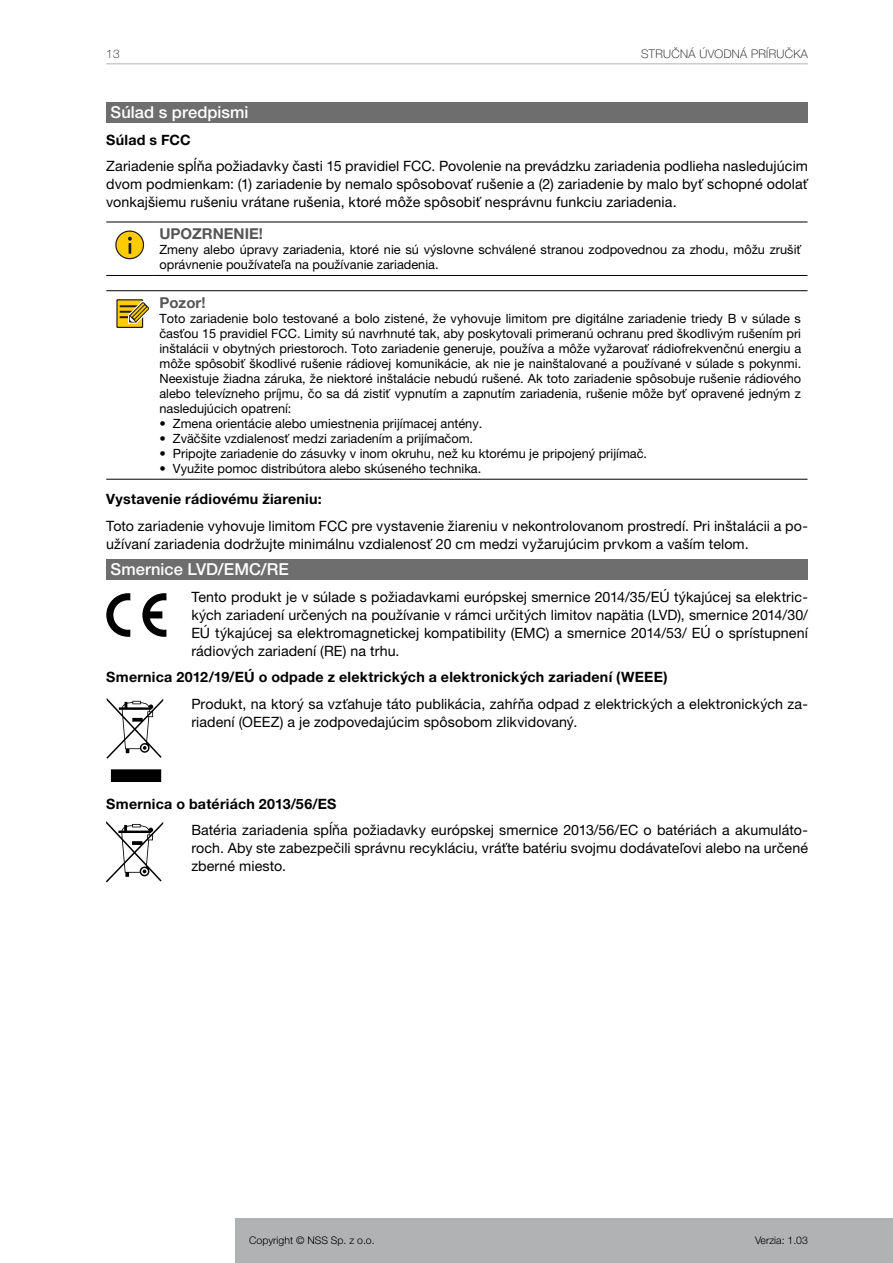
<style>
.page{position:relative;width:893px;height:1263px;background:#fff}
.page>*{position:absolute;margin:0;border:0;box-sizing:border-box;transform-origin:0 0}
.t1{font:500 16.5px "Helvetica Neue LT Pro";letter-spacing:.005em;color:#fff}
.t2{font:700 15px "Helvetica Neue LT Pro";color:#565655}
.t3{font:14.25px/18px "Helvetica Neue LT Pro";letter-spacing:.005em;color:#000;text-align:justify}
.t4{font:700 14.25px "Helvetica Neue LT Pro";letter-spacing:.015em;color:#000}
.t5{font:12.75px/15px "Helvetica Neue LT Pro";color:#000}
.t6{font:100 11.85px "Helvetica Neue LT Pro";letter-spacing:.03em;color:#000}
.t7{font:300 10.5px "Helvetica Neue LT Pro";color:#000}
</style>
<div class="page">
<div style="left:235px;top:1218px;width:658px;height:45px;background:#b1b2b3"></div>
<hr style="left:106px;top:63px;width:702px;height:1px;background:#b1b2b3">
<div style="left:106px;top:102px;width:702px;height:21px;background:#6e6e6e"></div>
<div style="left:106px;top:559px;width:702px;height:21px;background:#6e6e6e"></div>
<hr style="left:106px;top:222px;width:47px;height:1px;background:#000">
<hr style="left:153px;top:222px;width:654px;height:1px;background:#000">
<hr style="left:106px;top:275px;width:47px;height:1px;background:#000">
<hr style="left:153px;top:275px;width:654px;height:1px;background:#000">
<svg style="left:115px;top:230px;width:29px;height:29px"></svg>
<hr style="left:106px;top:290px;width:47px;height:1px;background:#000">
<hr style="left:153px;top:290px;width:654px;height:1px;background:#000">
<hr style="left:106px;top:479px;width:47px;height:1px;background:#000">
<hr style="left:153px;top:479px;width:654px;height:1px;background:#000">
<svg style="left:116px;top:299px;width:33px;height:29px"></svg>
<svg style="left:106px;top:593px;width:60px;height:44px"></svg>
<svg style="left:106px;top:698px;width:57px;height:84px"></svg>
<svg style="left:106px;top:821px;width:57px;height:61px"></svg>
<p class="t6" style="left:106px;top:47px;width:15px">13</p>
<p class="t6" style="left:641px;top:47px;width:168px">STRUČNÁ ÚVODNÁ PRÍRUČKA</p>
<p class="t1" style="left:111px;top:102px;width:140px">Súlad s predpismi</p>
<p class="t4" style="left:106px;top:131px;width:86px">Súlad s FCC</p>
<p class="t3" style="left:106px;top:157px;width:703px">Zariadenie spĺňa požiadavky časti 15 pravidiel FCC. Povolenie na prevádzku zariadenia podlieha nasledujúcim dvom podmienkam: (1) zariadenie by nemalo spôsobovať rušenie a (2) zariadenie by malo byť schopné odolať vonkajšiemu rušeniu vrátane rušenia, ktoré môže spôsobiť nesprávnu funkciu zariadenia.</p>
<p class="t2" style="left:159px;top:224px;width:105px">UPOZRNENIE!</p>
<p class="t5" style="left:159px;top:242px;width:643px">Zmeny alebo úpravy zariadenia, ktoré nie sú výslovne schválené stranou zodpovednou za zhodu, môžu zrušiť oprávnenie používateľa na používanie zariadenia.</p>
<p class="t2" style="left:159px;top:293px;width:48px">Pozor!</p>
<p class="t5" style="left:159px;top:311px;width:643px;text-align:justify">Toto zariadenie bolo testované a bolo zistené, že vyhovuje limitom pre digitálne zariadenie triedy B v súlade s časťou 15 pravidiel FCC. Limity sú navrhnuté tak, aby poskytovali primeranú ochranu pred škodlivým rušením pri inštalácii v obytných priestoroch. Toto zariadenie generuje, používa a môže vyžarovať rádiofrekvenčnú energiu a môže spôsobiť škodlivé rušenie rádiovej komunikácie, ak nie je nainštalované a používané v súlade s pokynmi.<br>Neexistuje žiadna záruka, že niektoré inštalácie nebudú rušené. Ak toto zariadenie spôsobuje rušenie rádiového alebo televízneho príjmu, čo sa dá zistiť vypnutím a zapnutím zariadenia, rušenie môže byť opravené jedným z nasledujúcich opatrení:</p>
<p class="t5" style="left:159px;top:416px;width:324px">• Zmena orientácie alebo umiestnenia prijímacej antény.</p>
<p class="t5" style="left:159px;top:431px;width:315px">• Zväčšite vzdialenosť medzi zariadením a prijímačom.</p>
<p class="t5" style="left:159px;top:446px;width:489px">• Pripojte zariadenie do zásuvky v inom okruhu, než ku ktorému je pripojený prijímač.</p>
<p class="t5" style="left:159px;top:461px;width:323px">• Využite pomoc distribútora alebo skúseného technika.</p>
<p class="t4" style="left:106px;top:490px;width:217px">Vystavenie rádiovému žiareniu:</p>
<p class="t3" style="left:106px;top:517px;width:703px">Toto zariadenie vyhovuje limitom FCC pre vystavenie žiareniu v nekontrolovanom prostredí. Pri inštalácii a po&shy;užívaní zariadenia dodržujte minimálnu vzdialenosť 20 cm medzi vyžarujúcim prvkom a vaším telom.</p>
<p class="t1" style="left:111px;top:560px;width:180px">Smernice LVD/EMC/RE</p>
<p class="t3" style="left:191px;top:588px;width:618px">Tento produkt je v súlade s požiadavkami európskej smernice 2014/35/EÚ týkajúcej sa elektric&shy;kých zariadení určených na používanie v rámci určitých limitov napätia (LVD), smernice 2014/30/ EÚ týkajúcej sa elektromagnetickej kompatibility (EMC) a smernice 2014/53/ EÚ o sprístupnení rádiových zariadení (RE) na trhu.</p>
<p class="t4" style="left:106px;top:668px;width:563px">Smernica 2012/19/EÚ o odpade z elektrických a elektronických zariadení (WEEE)</p>
<p class="t3" style="left:191px;top:695px;width:618px">Produkt, na ktorý sa vzťahuje táto publikácia, zahŕňa odpad z elektrických a elektronických za&shy;riadení (OEEZ) a je zodpovedajúcim spôsobom zlikvidovaný.</p>
<p class="t4" style="left:106px;top:795px;width:232px">Smernica o batériách 2013/56/ES</p>
<p class="t3" style="left:191px;top:821px;width:618px">Batéria zariadenia spĺňa požiadavky európskej smernice 2013/56/EC o batériách a akumuláto&shy;roch. Aby ste zabezpečili správnu recykláciu, vráťte batériu svojmu dodávateľovi alebo na určené zberné miesto.</p>
<p class="t7" style="left:249px;top:1234px;width:127px">Copyright © NSS Sp. z o.o.</p>
<p class="t7" style="left:755px;top:1234px;width:54px">Verzia: 1.03</p>
</div>
